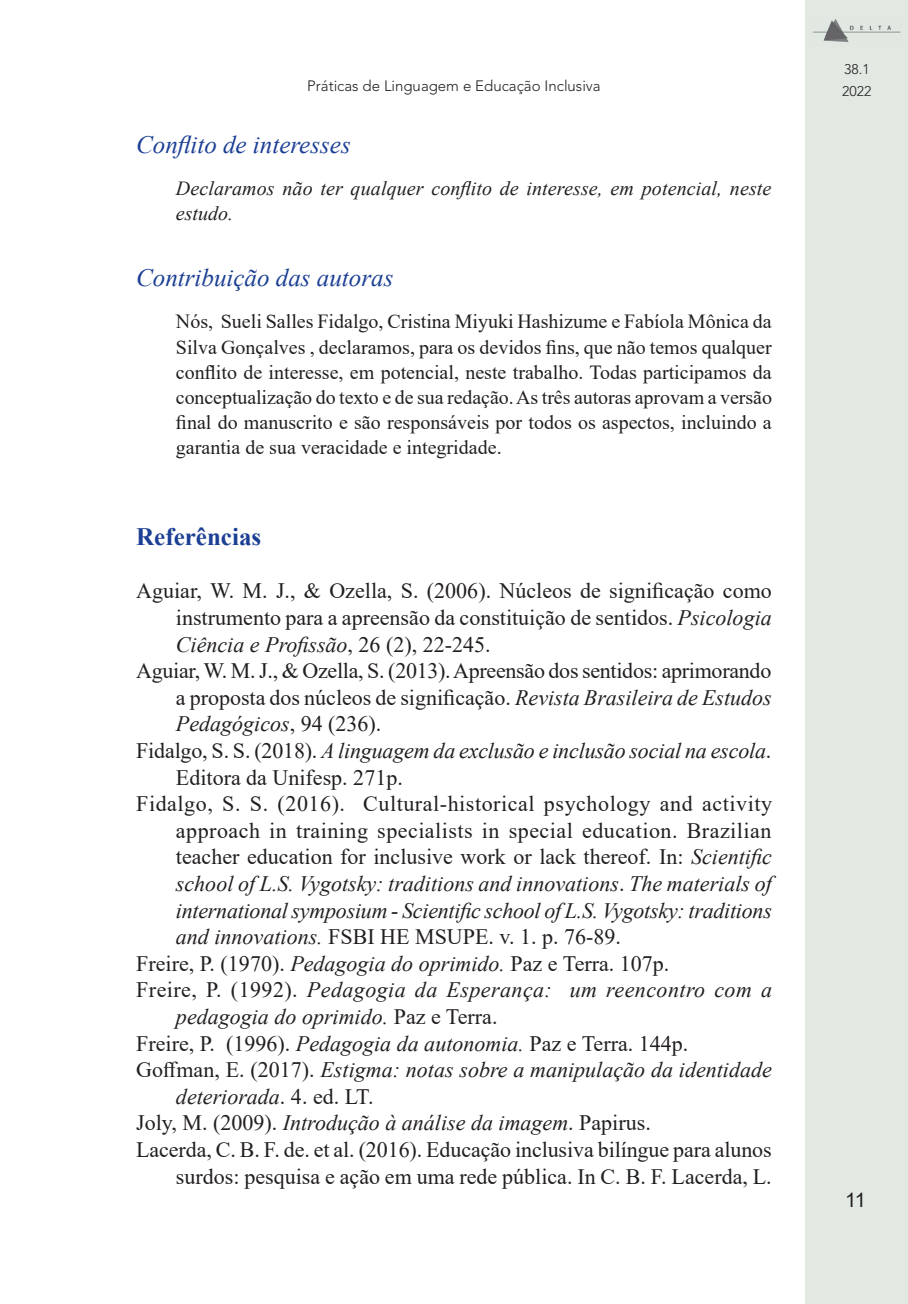
<style>
.page{position:relative;width:908px;height:1304px;background:#fff}
.page>*{position:absolute;margin:0;border:0;box-sizing:border-box;transform-origin:0 0}
.t1{font:italic 25px "Times New Roman";color:#1b3f94}
.t2{font:700 25px "Times New Roman";color:#1b3f94}
.t3{font:22px "Times New Roman";color:#231f20}
.t4{font:italic 22px "Times New Roman";color:#231f20}
.t5{font:22px "Times New Roman";letter-spacing:.025em;color:#231f20}
.t6{font:22px "Times New Roman";letter-spacing:.02em;color:#231f20}
.t7{font:italic 22px "Times New Roman";letter-spacing:.02em;color:#231f20}
.t8{font:20px/25px "Times New Roman";color:#231f20;text-align:justify}
.t9{font:italic 20px/25px "Times New Roman";letter-spacing:.005em;color:#231f20}
.t10{font:20px "Arial";color:#231f20}
.t11{font:300 15px "Avenir";color:#231f20}
.t12{font:300 14px/22px "Avenir";color:#231f20}
.s1{font-style:italic}
.s2{font-style:normal}
</style>
<div class="page">
<div style="left:804px;top:0;width:102px;height:1304px;background:#e1e9e2"></div>
<img style="left:813px;top:19px;width:88px;height:23px">
<p class="t11" style="left:307px;top:77px;width:295px">Práticas de Linguagem e Educação Inclusiva</p>
<p class="t1" style="left:136px;top:128px;width:216px">Conflito de interesses</p>
<p class="t9" style="left:176px;top:176px;width:597px">Declaramos não ter qualquer conflito de interesse, em potencial, neste estudo.</p>
<p class="t1" style="left:136px;top:261px;width:258px">Contribuição das autoras</p>
<p class="t8" style="left:176px;top:309px;width:597px">Nós, Sueli Salles Fidalgo, Cristina Miyuki Hashizume e Fabíola Mônica da Silva Gonçalves , declaramos, para os devidos fins, que não temos qualquer conflito de interesse, em potencial, neste trabalho. Todas participamos da conceptualização do texto e de sua redação. As três autoras aprovam a versão final do manuscrito e são responsáveis por todos os aspectos, incluindo a garantia de sua veracidade e integridade.</p>
<p class="t2" style="left:136px;top:518px;width:126px">Referências</p>
<p class="t3" style="left:136px;top:575px;width:637px">Aguiar, W. M. J., &amp; Ozella, S. (2006). Núcleos de significação como</p>
<p class="t3" style="left:176px;top:602px;width:597px">instrumento para a apreensão da constituição de sentidos. <span class="s1">Psicologia</span></p>
<p class="t4" style="left:176px;top:629px;width:316px">Ciência e Profissão<span class="s2">, 26 (2), 22-245.</span></p>
<p class="t3" style="left:136px;top:655px;width:636px">Aguiar, W. M. J., &amp; Ozella, S. (2013). Apreensão dos sentidos: aprimorando</p>
<p class="t3" style="left:176px;top:682px;width:597px">a proposta dos núcleos de significação. <span class="s1">Revista Brasileira de Estudos</span></p>
<p class="t4" style="left:176px;top:709px;width:207px">Pedagógicos<span class="s2">, 94 (236).</span></p>
<p class="t4" style="left:136px;top:735px;width:636px"><span class="s2">Fidalgo, S. S. (2018).</span> A linguagem da exclusão e inclusão social na escola<span class="s2">.</span></p>
<p class="t3" style="left:176px;top:762px;width:228px">Editora da Unifesp. 271p.</p>
<p class="t5" style="left:136px;top:788px;width:637px">Fidalgo, S. S. (2016). Cultural-historical psychology and activity</p>
<p class="t6" style="left:176px;top:815px;width:596px">approach in training specialists in special education. Brazilian</p>
<p class="t3" style="left:176px;top:841px;width:597px">teacher education for inclusive work or lack thereof. In: <span class="s1">Scientific</span></p>
<p class="t4" style="left:176px;top:868px;width:597px">school of L.S. Vygotsky: traditions and innovations<span class="s2">.</span> The materials of</p>
<p class="t4" style="left:176px;top:895px;width:597px">international symposium - Scientific school of L.S. Vygotsky: traditions</p>
<p class="t3" style="left:176px;top:921px;width:446px"><span class="s1">and innovations.</span> FSBI HE MSUPE. v. 1. p. 76-89.</p>
<p class="t3" style="left:136px;top:948px;width:534px">Freire, P. (1970). <span class="s1">Pedagogia do oprimido.</span> Paz e Terra. 107p.</p>
<p class="t7" style="left:136px;top:975px;width:637px"><span class="s2">Freire, P. (1992).</span> Pedagogia da Esperança: um reencontro com a</p>
<p class="t4" style="left:176px;top:1001px;width:323px">pedagogia do oprimido. <span class="s2">Paz e Terra.</span></p>
<p class="t3" style="left:136px;top:1028px;width:553px">Freire, P. (1996). <span class="s1">Pedagogia da autonomia.</span> Paz e Terra. 144p.</p>
<p class="t4" style="left:136px;top:1055px;width:636px"><span class="s2">Goffman, E. (2017).</span> Estigma: notas sobre a manipulação da identidade</p>
<p class="t4" style="left:176px;top:1081px;width:199px">deteriorada<span class="s2">. 4. ed. LT.</span></p>
<p class="t4" style="left:136px;top:1108px;width:516px"><span class="s2">Joly, M. (2009).</span> Introdução à análise da imagem<span class="s2">. Papirus.</span></p>
<p class="t3" style="left:136px;top:1134px;width:636px">Lacerda, C. B. F. de. et al. (2016). Educação inclusiva bilíngue para alunos</p>
<p class="t3" style="left:176px;top:1161px;width:597px">surdos: pesquisa e ação em uma rede pública. In C. B. F. Lacerda, L.</p>
<p class="t12" style="left:841px;top:58px;width:31px">38.1<br>2022</p>
<p class="t10" style="left:844px;top:1186px;width:22px">11</p>
</div>
